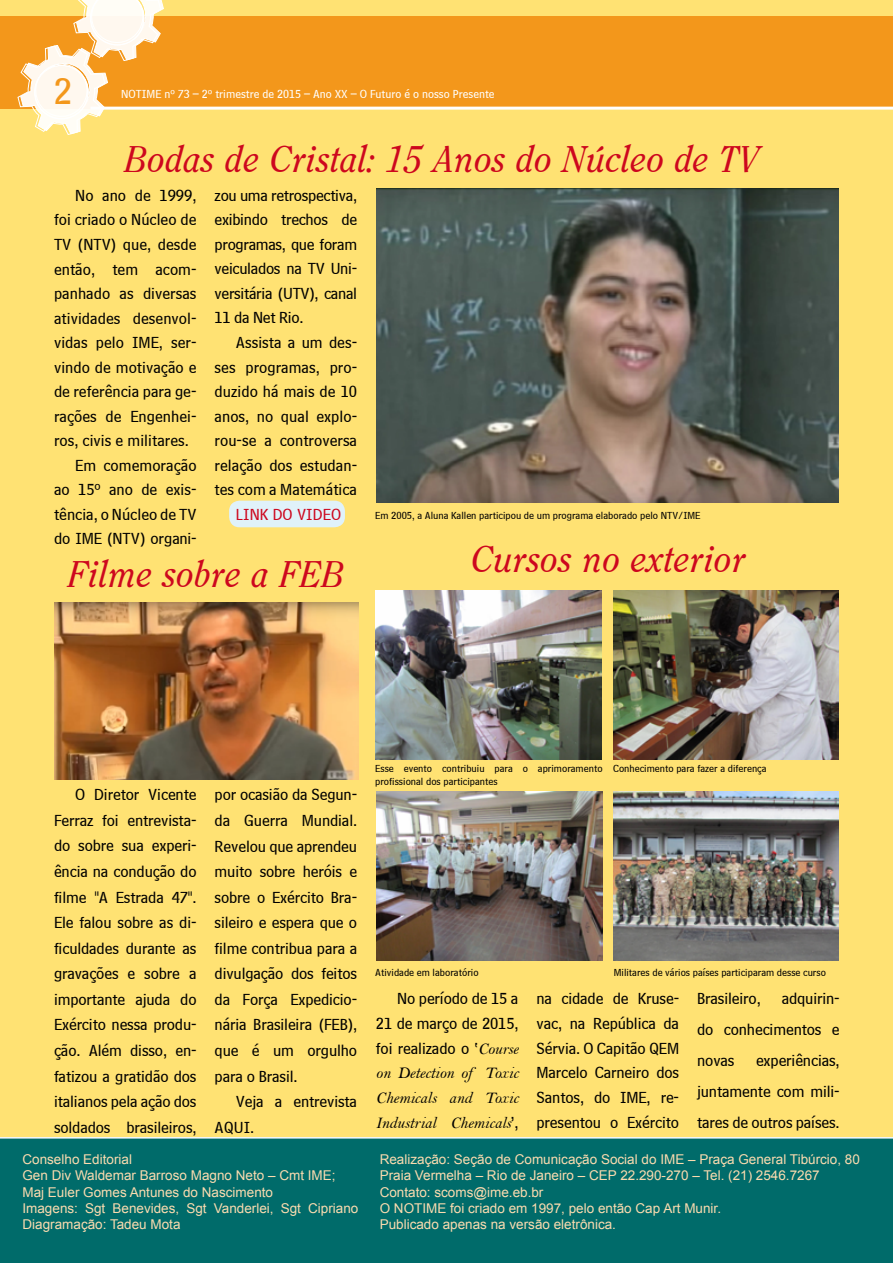
<style>
.page{position:relative;width:893px;height:1263px;background:#ffe273}
.page>*{position:absolute;margin:0;border:0;box-sizing:border-box;transform-origin:0 0}
.t1{font:38.55px "Clearface";color:#cd071e;scale:.94 1}
.t2{font:37.8px "Bell Centennial BT Sub Caption";color:#f3971b}
.t3{font:16.5px/25.5px "Bell Centennial BT Sub Caption";letter-spacing:-.01em;color:#000;text-align:justify}
.t4{font:16.5px/24.8px "Bell MT Italic";letter-spacing:-.01em;color:#000;text-align:justify}
.t5{font:16.5px "Bell Centennial BT Sub Caption";letter-spacing:.005em;color:#cd071e}
.t6{font:13.5px/16.2px "Arial";color:#fbdbaf}
.t7{font:12px "Bell Centennial BT Sub Caption";color:#fff}
.t8{font:10.5px/12.6px "Bell Centennial BT Sub Caption";color:#000}
.s1{font-family:"Bell MT Italic"}
.s2{font-family:"Bell Centennial BT Sub Caption"}
</style>
<div class="page">
<div style="left:0;top:16px;width:892px;height:92px;background:#f3971b"></div>
<svg style="left:539px;top:50px;width:354px;height:57px"></svg>
<svg style="left:18px;top:0;width:146px;height:135px"></svg>
<hr style="left:90px;top:107px;width:803px;height:3px;background:#fff">
<div style="left:229px;top:501px;width:116px;height:26px;background:#e0f2fa;border-radius:11px"></div>
<div style="left:0;top:1137px;width:893px;height:126px;background:#006b6a"></div>
<img style="left:377px;top:188px;width:462px;height:315px">
<img style="left:54px;top:602px;width:304px;height:177px">
<img style="left:375px;top:590px;width:226px;height:169px">
<img style="left:613px;top:791px;width:226px;height:170px">
<img style="left:377px;top:791px;width:226px;height:170px">
<img style="left:613px;top:590px;width:226px;height:169px">
<h2 class="t2" style="left:53px;top:68px;width:20px">2</h2>
<p class="t7" style="left:121px;top:86px;width:375px">NOTIME nº 73 – 2º trimestre de 2015 – Ano XX – O Futuro é o nosso Presente</p>
<h1 class="t1" style="left:124px;top:138px;width:677px">Bodas de Cristal: 15 Anos do Núcleo de TV</h1>
<p class="t3" style="left:75px;top:182px;width:123px">No ano de 1999,</p>
<p class="t3" style="left:54px;top:207px;width:144px">foi criado o Núcleo de</p>
<p class="t3" style="left:54px;top:231px;width:144px">TV (NTV) que, desde</p>
<p class="t3" style="left:54px;top:256px;width:144px">então, tem acom-</p>
<p class="t3" style="left:54px;top:280px;width:144px">panhado as diversas</p>
<p class="t3" style="left:54px;top:305px;width:144px">atividades desenvol-</p>
<p class="t3" style="left:54px;top:329px;width:144px">vidas pelo IME, ser-</p>
<p class="t3" style="left:54px;top:354px;width:144px">vindo de motivação e</p>
<p class="t3" style="left:54px;top:378px;width:144px">de referência para ge-</p>
<p class="t3" style="left:54px;top:403px;width:144px">rações de Engenhei-</p>
<p class="t3" style="left:54px;top:427px;width:136px">ros, civis e militares.</p>
<p class="t3" style="left:75px;top:452px;width:123px">Em comemoração</p>
<p class="t3" style="left:54px;top:477px;width:144px">ao 15º ano de exis-</p>
<p class="t3" style="left:54px;top:501px;width:144px">tência, o Núcleo de TV</p>
<p class="t3" style="left:54px;top:526px;width:144px">do IME (NTV) organi-</p>
<p class="t3" style="left:215px;top:183px;width:144px;line-height:24.5px">zou uma retrospectiva, exibindo trechos de programas, que foram veiculados na TV Uni&shy;versitária (UTV), canal 11 da Net Rio.</p>
<p class="t3" style="left:215px;top:330px;width:144px;line-height:24.5px;text-indent:21px">Assista a um des&shy;ses programas, pro&shy;duzido há mais de 10 anos, no qual explo&shy;rou-se a controversa relação dos estudan&shy;tes com a Matemática</p>
<p class="t5" style="left:236px;top:504px;width:107px">LINK DO VIDEO</p>
<h1 class="t1" style="left:67px;top:552px;width:296px">Filme sobre a FEB</h1>
<p class="t8" style="left:375px;top:509px;width:327px">Em 2005, a Aluna Kallen participou de um programa elaborado pelo NTV/IME</p>
<h1 class="t1" style="left:470px;top:538px;width:294px">Cursos no exterior</h1>
<p class="t3" style="left:54px;top:782px;width:144px;text-indent:21px">O Diretor Vicente Ferraz foi entrevista&shy;do sobre sua experi&shy;ência na condução do filme "A Estrada 47".<br>Ele falou sobre as di&shy;ficuldades durante as gravações e sobre a importante ajuda do Exército nessa produ&shy;ção. Além disso, en&shy;fatizou a gratidão dos italianos pela ação dos soldados brasileiros,</p>
<p class="t3" style="left:215px;top:782px;width:144px">por ocasião da Segun&shy;da Guerra Mundial.<br>Revelou que aprendeu muito sobre heróis e sobre o Exército Bra&shy;sileiro e espera que o filme contribua para a divulgação dos feitos da Força Expedicio&shy;nária Brasileira (FEB), que é um orgulho para o Brasil.</p>
<p class="t3" style="left:215px;top:1088px;width:144px;text-indent:21px">Veja a entrevista aqui.</p>
<p class="t8" style="left:375px;top:762px;width:229px">Esse evento contribuiu para o aprimoramento profissional dos participantes</p>
<p class="t8" style="left:613px;top:762px;width:155px">Conhecimento para fazer a diferença</p>
<p class="t8" style="left:375px;top:966px;width:105px">Atividade em laboratório</p>
<p class="t8" style="left:614px;top:966px;width:214px">Militares de vários países participaram desse curso</p>
<p class="t3" style="left:376px;top:986px;width:144px;line-height:24.8px;text-indent:21px">No período de 15 a 21 de março de 2015, foi realizado o ‘<span class="s1">Course</span></p>
<p class="t4" style="left:376px;top:1061px;width:144px">on Detection of Toxic Chemicals and Toxic Industrial Chemicals<span class="s2">’,</span></p>
<p class="t3" style="left:537px;top:986px;width:144px;line-height:24.8px">na cidade de Kruse&shy;vac, na República da Sérvia. O Capitão QEM Marcelo Carneiro dos Santos, do IME, re&shy;presentou o Exército</p>
<p class="t3" style="left:697px;top:985px;width:65px">Brasileiro,</p>
<p class="t3" style="left:697px;top:982px;width:144px;line-height:31px;text-indent:85px">adquirin&shy;do conhecimentos e novas</p>
<p class="t3" style="left:697px;top:1044px;width:144px;line-height:31px;text-indent:59px">experiências, juntamente com mili&shy;tares de outros países.</p>
<p class="t6" style="left:22px;top:1151px;width:337px">Conselho Editorial<br>Gen Div Waldemar Barroso Magno Neto – Cmt IME; Maj Euler Gomes Antunes do Nascimento<br>Imagens: Sgt Benevides, Sgt Vanderlei, Sgt Cipriano Diagramação: Tadeu Mota</p>
<p class="t6" style="left:380px;top:1151px;width:482px">Realização: Seção de Comunicação Social do IME – Praça General Tibúrcio, 80<br>Praia Vermelha – Rio de Janeiro – CEP 22.290-270 – Tel. (21) 2546.7267<br>Contato: scoms@ime.eb.br<br>O NOTIME foi criado em 1997, pelo então Cap Art Munir.<br>Publicado apenas na versão eletrônica.</p>
</div>
